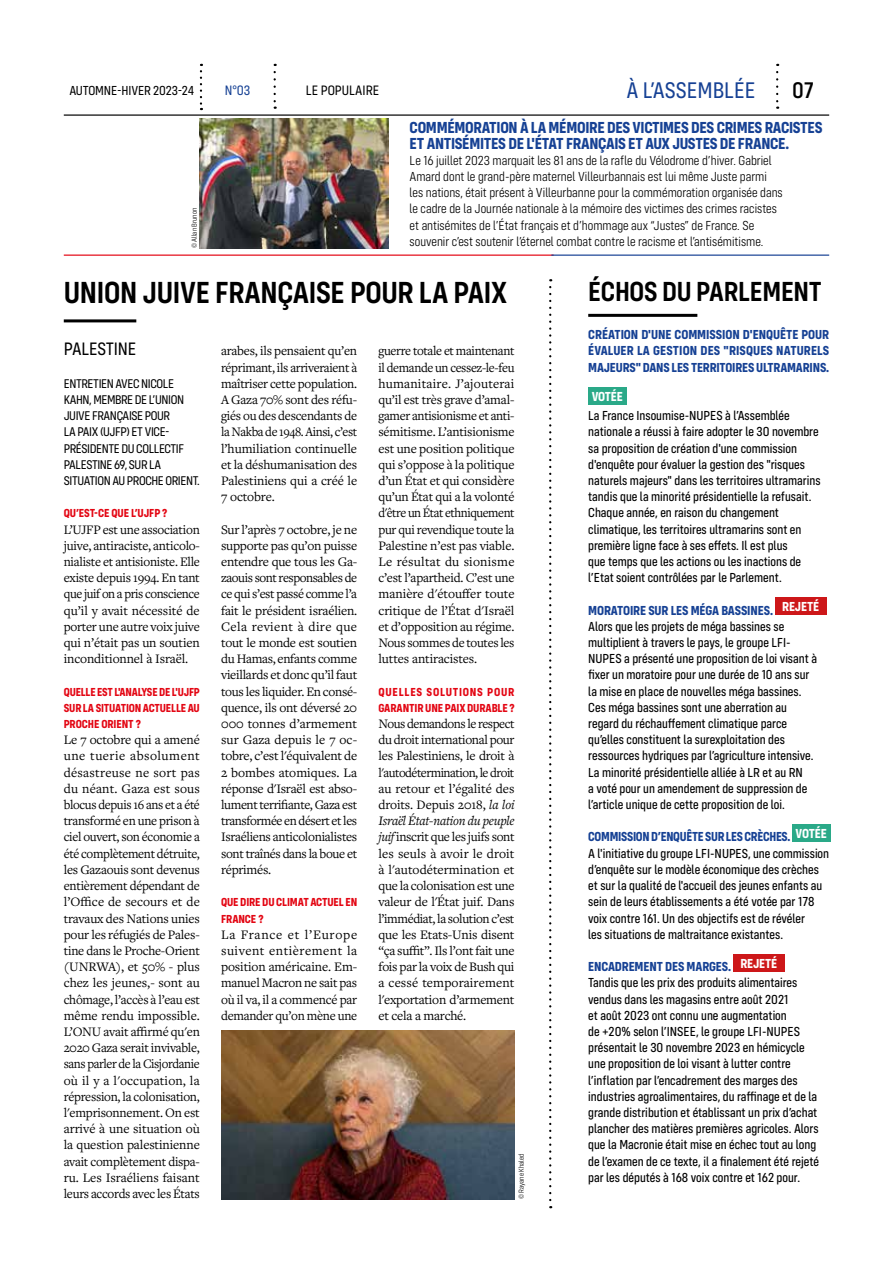
<style>
.page{position:relative;width:893px;height:1263px;background:#fff}
.page>*{position:absolute;margin:0;border:0;box-sizing:border-box;transform-origin:0 0}
.t1{font:600 31.5px "Config Condensed";letter-spacing:-.01em;color:#000}
.t2{font:600 28.5px "Config Condensed";letter-spacing:-.01em;color:#000}
.t3{font:23.4px "Config Condensed";color:#164194}
.t4{font:500 23.4px "Config Condensed";color:#000}
.t5{font:18.6px "Config Condensed";letter-spacing:-.01em;color:#000}
.t6{font:700 16.5px/15.9px "Config Condensed";letter-spacing:-.02em;color:#164194}
.t7{font:14.1px "Config Condensed";color:#000}
.t8{font:14.1px "Config Condensed";color:#164194}
.t9{font:13.5px/16.2px "Freight Text Pro";letter-spacing:-.015em;color:#000;text-align:justify}
.t10{font:13.5px/16.2px "Config Condensed Text";color:#000}
.t11{font:300 13.5px/16.2px "Config Condensed";color:#000}
.t12{font:700 13.5px/16.2px "Config Condensed";letter-spacing:-.01em;color:#164194;text-align:justify}
.t13{font:13.5px "Config Condensed";letter-spacing:-.01em;color:#000}
.t14{font:700 13.5px "Config Condensed";letter-spacing:-.02em;color:#fff}
.t15{font:13.05px/16.2px "Config Condensed";letter-spacing:-.03em;color:#000}
.t16{font:700 12px/16.2px "Config Condensed";letter-spacing:-.01em;color:#e30613}
.t17{font:300 7.5px "Config Condensed";color:#000}
.s1{font-style:italic}
</style>
<div class="page">
<hr style="left:64px;top:114px;width:765px;height:2px;background:#000">
<svg style="left:200px;top:64px;width:2px;height:46px"></svg>
<svg style="left:274px;top:72px;width:2px;height:37px"></svg>
<svg style="left:776px;top:72px;width:2px;height:37px"></svg>
<hr style="left:64px;top:255px;width:490px;height:1px;background:#e30613">
<hr style="left:551px;top:255px;width:278px;height:1px;background:#164194">
<hr style="left:64px;top:319px;width:72px;height:3px;background:#000">
<hr style="left:588px;top:314px;width:109px;height:3px;background:#000">
<div style="left:588px;top:387px;width:38px;height:17px;background:#2aa988"></div>
<div style="left:775px;top:598px;width:51px;height:17px;background:#cd1719"></div>
<div style="left:792px;top:824px;width:38px;height:17px;background:#2aa988"></div>
<div style="left:733px;top:954px;width:51px;height:17px;background:#cd1719"></div>
<svg style="left:549px;top:287px;width:2px;height:921px"></svg>
<img style="left:221px;top:1030px;width:293px;height:169px">
<img style="left:200px;top:119px;width:188px;height:129px">
<p class="t13" style="left:69px;top:83px;width:126px">AUTOMNE-HIVER 2023-24</p>
<p class="t8" style="left:225px;top:82px;width:27px">N°03</p>
<p class="t7" style="left:306px;top:82px;width:75px">LE POPULAIRE</p>
<h3 class="t3" style="left:626px;top:77px;width:131px">À L’ASSEMBLÉE</h3>
<h3 class="t4" style="left:792px;top:77px;width:23px">07</h3>
<p class="t17" style="left:190px;top:248px;width:42px;rotate:-90deg">© Allan Brunon</p>
<p class="t6" style="left:410px;top:119px;width:414px">COMMÉMORATION À LA MÉMOIRE DES VICTIMES DES CRIMES RACISTES<br>ET ANTISÉMITES DE L'ÉTAT FRANÇAIS ET AUX JUSTES DE FRANCE.</p>
<p class="t11" style="left:410px;top:152px;width:375px">Le 16 juillet 2023 marquait les 81 ans de la rafle du Vélodrome d’hiver. Gabriel Amard dont le grand-père maternel Villeurbannais est lui même Juste parmi les nations, était présent à Villeurbanne pour la commémoration organisée dans le cadre de la Journée nationale à la mémoire des victimes des crimes racistes et antisémites de l’État français et d’hommage aux “Justes” de France. Se</p>
<p class="t11" style="left:410px;top:233px;width:355px">souvenir c’est soutenir l’éternel combat contre le racisme et l’antisémitisme.</p>
<h1 class="t1" style="left:64px;top:275px;width:445px">UNION JUIVE FRANÇAISE POUR LA PAIX</h1>
<h3 class="t5" style="left:64px;top:339px;width:74px">PALESTINE</h3>
<p class="t15" style="left:64px;top:375px;width:138px">ENTRETIEN AVEC NICOLE<br>KAHN, MEMBRE DE L’UNION<br>JUIVE FRANÇAISE POUR<br>LA PAIX (UJFP) ET VICE-<br>PRÉSIDENTE DU COLLECTIF<br>PALESTINE 69, SUR LA<br>SITUATION AU PROCHE ORIENT.</p>
<p class="t16" style="left:64px;top:505px;width:105px">QU’EST-CE QUE L’UJFP ?</p>
<p class="t9" style="left:64px;top:521px;width:138px">L’UJFP est une association juive, antiraciste, anticolo&shy;nialiste et antisioniste. Elle existe depuis 1994. En tant que juif on a pris conscience qu’il y avait nécessité de porter une autre voix juive qui n’était pas un soutien inconditionnel à Israël.</p>
<p class="t16" style="left:64px;top:683px;width:138px;text-align:justify">QUELLE EST L'ANALYSE DE L'UJFP SUR LA SITUATION ACTUELLE AU PROCHE ORIENT ?</p>
<p class="t9" style="left:64px;top:731px;width:138px">Le 7 octobre qui a amené une tuerie absolument désastreuse ne sort pas du néant. Gaza est sous blocus depuis 16 ans et a été transformé en une prison à ciel ouvert, son économie a été complètement détruite, les Gazaouis sont devenus entièrement dépendant de l’Office de secours et de travaux des Nations unies pour les réfugiés de Pales&shy;tine dans le Proche-Orient (UNRWA), et 50% - plus chez les jeunes,- sont au chômage, l’accès à l’eau est même rendu impossible.<br>L’ONU avait affirmé qu'en 2020 Gaza serait invivable, sans parler de la Cisjordanie où il y a l'occupation, la répression, la colonisation, l'emprisonnement. On est arrivé à une situation où la question palestinienne avait complètement dispa&shy;ru. Les Israéliens faisant leurs accords avec les États</p>
<p class="t9" style="left:221px;top:342px;width:138px">arabes, ils pensaient qu’en réprimant, ils arriveraient à maîtriser cette population.<br>A Gaza 70% sont des réfu&shy;giés ou des descendants de la Nakba de 1948. Ainsi, c’est l’humiliation continuelle et la déshumanisation des Palestiniens qui a créé le 7 octobre.</p>
<p class="t9" style="left:221px;top:521px;width:138px">Sur l’après 7 octobre, je ne supporte pas qu’on puisse entendre que tous les Ga&shy;zaouis sont responsables de ce qui s’est passé comme l’a fait le président israélien.<br>Cela revient à dire que tout le monde est soutien du Hamas, enfants comme vieillards et donc qu’il faut tous les liquider. En consé&shy;quence, ils ont déversé 20<br>000 tonnes d’armement sur Gaza depuis le 7 oc&shy;tobre, c’est l'équivalent de 2 bombes atomiques. La réponse d'Israël est abso&shy;lument terrifiante, Gaza est transformée en désert et les Israéliens anticolonialistes sont traînés dans la boue et réprimés.</p>
<p class="t16" style="left:221px;top:894px;width:138px">QUE DIRE DU CLIMAT ACTUEL EN<br>FRANCE ?</p>
<p class="t9" style="left:221px;top:926px;width:138px">La France et l’Europe suivent entièrement la position américaine. Em&shy;manuel Macron ne sait pas où il va, il a commencé par demander qu’on mène une</p>
<p class="t9" style="left:378px;top:342px;width:138px">guerre totale et maintenant il demande un cessez-le-feu humanitaire. J’ajouterai qu’il est très grave d’amal&shy;gamer antisionisme et anti&shy;sémitisme. L’antisionisme est une position politique qui s’oppose à la politique d’un État et qui considère qu’un État qui a la volonté d'être un État ethniquement pur qui revendique toute la Palestine n’est pas viable.<br>Le résultat du sionisme c’est l’apartheid. C’est une manière d'étouffer toute critique de l’État d'Israël et d’opposition au régime.<br>Nous sommes de toutes les luttes antiracistes.</p>
<p class="t16" style="left:378px;top:683px;width:138px">QUELLES SOLUTIONS POUR<br>GARANTIR UNE PAIX DURABLE ?</p>
<p class="t9" style="left:378px;top:715px;width:138px">Nous demandons le respect du droit international pour les Palestiniens, le droit à l'autodétermination, le droit au retour et l’égalité des droits. Depuis 2018, <span class="s1">la loi Israël État-nation du peuple juif</span> inscrit que les juifs sont les seuls à avoir le droit à l'autodétermination et que la colonisation est une valeur de l'État juif. Dans l’immédiat, la solution c’est que les Etats-Unis disent “ça suffit”. Ils l’ont fait une fois par la voix de Bush qui a cessé temporairement l'exportation d’armement et cela a marché.</p>
<p class="t17" style="left:517px;top:1199px;width:47px;rotate:-90deg">© Rayane Khaled</p>
<h2 class="t2" style="left:588px;top:275px;width:235px">ÉCHOS DU PARLEMENT</h2>
<p class="t12" style="left:588px;top:326px;width:243px">CRÉATION D'UNE COMMISSION D'ENQUÊTE POUR ÉVALUER LA GESTION DES "RISQUES NATURELS MAJEURS" DANS LES TERRITOIRES ULTRAMARINS.</p>
<p class="t14" style="left:592px;top:388px;width:33px">VOTÉE</p>
<p class="t10" style="left:588px;top:408px;width:234px">La France Insoumise-NUPES à l’Assemblée nationale a réussi à faire adopter le 30 novembre sa proposition de création d'une commission d'enquête pour évaluer la gestion des "risques naturels majeurs" dans les territoires ultramarins tandis que la minorité présidentielle la refusait.<br>Chaque année, en raison du changement climatique, les territoires ultramarins sont en première ligne face à ses effets. Il est plus<br>que temps que les actions ou les inactions de l’Etat soient contrôlées par le Parlement.</p>
<p class="t12" style="left:588px;top:602px;width:233px">MORATOIRE SUR LES MÉGA BASSINES. <sup>REJETÉ</sup></p>
<p class="t10" style="left:588px;top:618px;width:230px">Alors que les projets de méga bassines se multiplient à travers le pays, le groupe LFI-NUPES a présenté une proposition de loi visant à fixer un moratoire pour une durée de 10 ans sur la mise en place de nouvelles méga bassines.<br>Ces méga bassines sont une aberration au regard du réchauffement climatique parce qu’elles constituent la surexploitation des ressources hydriques par l’agriculture intensive.<br>La minorité présidentielle alliée à LR et au RN<br>a voté pour un amendement de suppression de l’article unique de cette proposition de loi.</p>
<p class="t12" style="left:588px;top:829px;width:240px">COMMISSION D’ENQUÊTE SUR LES CRÈCHES. <sup>VOTÉE</sup></p>
<p class="t10" style="left:588px;top:845px;width:242px">A l'initiative du groupe LFI-NUPES, une commission d’enquête sur le modèle économique des crèches et sur la qualité de l'accueil des jeunes enfants au sein de leurs établissements a été votée par 178 voix contre 161. Un des objectifs est de révéler<br>les situations de maltraitance existantes.</p>
<p class="t12" style="left:588px;top:958px;width:191px">ENCADREMENT DES MARGES. <sup>REJETÉ</sup></p>
<p class="t10" style="left:588px;top:975px;width:232px">Tandis que les prix des produits alimentaires vendus dans les magasins entre août 2021<br>et août 2023 ont connu une augmentation<br>de +20% selon l’INSEE, le groupe LFI-NUPES présentait le 30 novembre 2023 en hémicycle une proposition de loi visant à lutter contre l’inflation par l’encadrement des marges des industries agroalimentaires, du raffinage et de la grande distribution et établissant un prix d’achat plancher des matières premières agricoles. Alors que la Macronie était mise en échec tout au long de l’examen de ce texte, il a finalement été rejeté par les députés à 168 voix contre et 162 pour.</p>
</div>
